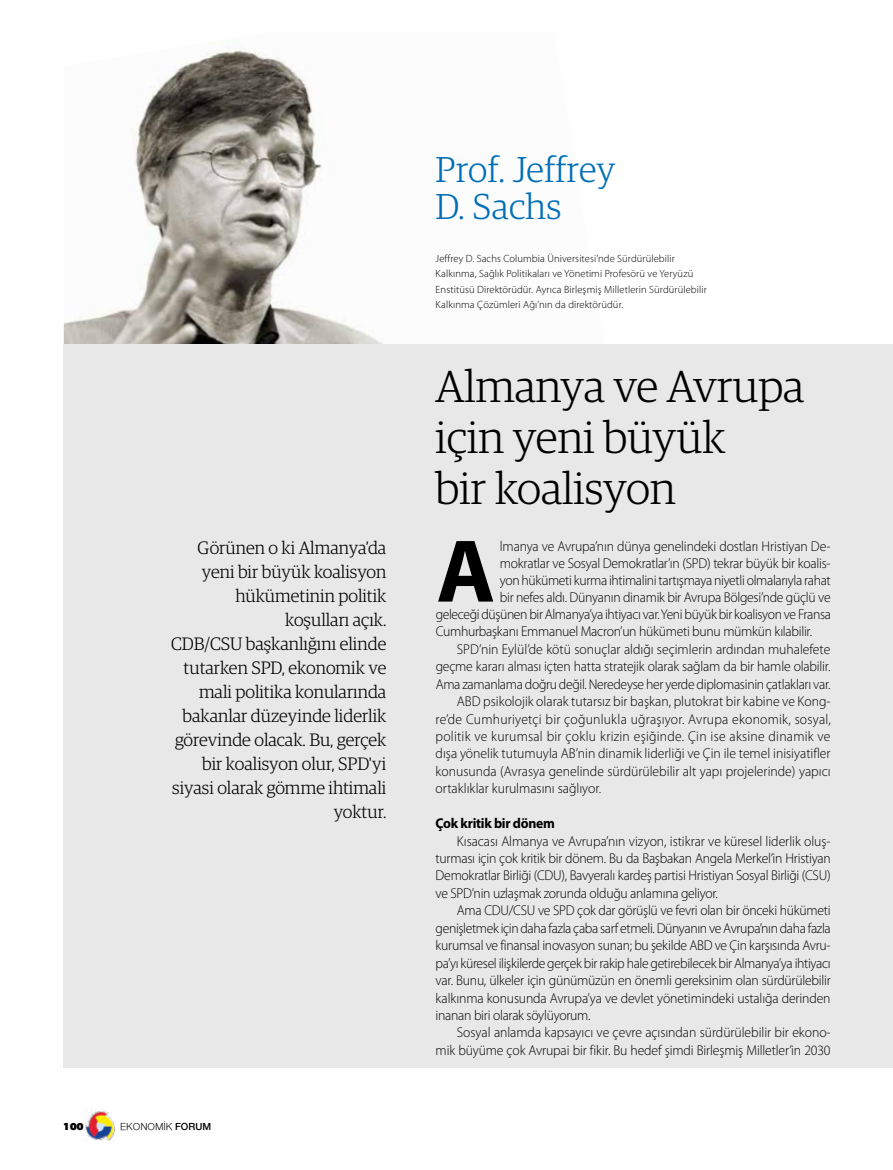
<style>
.page{position:relative;width:893px;height:1170px;background:#fff}
.page>*{position:absolute;margin:0;border:0;box-sizing:border-box;transform-origin:0 0}
.t1{font:700 89.7px "Myriad Pro";color:#000}
.t2{font:300 45px/51px "Guardian Egyp";color:#000}
.t3{font:300 36px/37.5px "Guardian Egyp";letter-spacing:.01em;color:#006eb7}
.t4{font:300 18px/24px "Guardian Egyp";color:#000;text-align:right}
.t5{font:300 14.25px/17.4px "Myriad Pro";letter-spacing:-.01em;color:#000;text-align:justify;scale:.96 1}
.t6{font:300 14.25px "Myriad Pro";letter-spacing:.015em;color:#000;scale:.96 1}
.t7{font:700 14.25px "Myriad Pro";letter-spacing:-.02em;color:#000;scale:.96 1}
.t8{font:300 10.5px/15px "Myriad Pro";letter-spacing:.01em;color:#000}
.t9{font:10.5px "Nimbus Sans Novus";color:#000}
.t10{font:900 10.5px "PF Agora Sans Pro";color:#000}
.s1{font-weight:600}
</style>
<div class="page">
<img style="left:84px;top:1109px;width:32px;height:31px">
<img style="left:64px;top:48px;width:319px;height:296px">
<div style="left:64px;top:344px;width:829px;height:723px;background:#e9e8e8"></div>
<p class="t4" style="left:171px;top:535px;width:217px">Görünen o ki Almanya’da yeni bir büyük koalisyon hükümetinin politik koşulları açık.<br>CDB/CSU başkanlığını elinde tutarken SPD, ekonomik ve mali politika konularında bakanlar düzeyinde liderlik görevinde olacak. Bu, gerçek bir koalisyon olur, SPD'yi siyasi olarak gömme ihtimali yoktur.</p>
<p class="t10" style="left:63px;top:1119px;width:22px">100</p>
<p class="t9" style="left:120px;top:1120px;width:93px">EKONOMİK <span class="s1">FORUM</span></p>
<h3 class="t3" style="left:436px;top:148px;width:181px">Prof. Jeffrey<br>D. Sachs</h3>
<p class="t8" style="left:436px;top:251px;width:273px">Jeffrey D. Sachs Columbia Üniversitesi’nde Sürdürülebilir Kalkınma, Sağlık Politikaları ve Yönetimi Profesörü ve Yeryüzü Enstitüsü Direktörüdür. Ayrıca Birleşmiş Milletlerin Sürdürülebilir Kalkınma Çözümleri Ağı’nın da direktörüdür.</p>
<h2 class="t2" style="left:436px;top:358px;width:370px">Almanya ve Avrupa için yeni büyük<br>bir koalisyon</h2>
<h1 class="t1" style="left:437px;top:521px;width:60px">A</h1>
<p class="t5" style="left:500px;top:537px;width:346px">lmanya ve Avrupa’nın dünya genelindeki dostları Hristiyan De-</p>
<p class="t5" style="left:500px;top:554px;width:346px">mokratlar ve Sosyal Demokratlar’ın (SPD) tekrar büyük bir koalis-</p>
<p class="t5" style="left:500px;top:571px;width:346px">yon hükümeti kurma ihtimalini tartışmaya niyetli olmalarıyla rahat</p>
<p class="t5" style="left:500px;top:588px;width:346px">bir nefes aldı. Dünyanın dinamik bir Avrupa Bölgesi’nde güçlü ve</p>
<p class="t5" style="left:436px;top:605px;width:413px">geleceği düşünen bir Almanya’ya ihtiyacı var. Yeni büyük bir koalisyon ve Fransa</p>
<p class="t5" style="left:436px;top:623px;width:394px">Cumhurbaşkanı Emmanuel Macron’un hükümeti bunu mümkün kılabilir.</p>
<p class="t5" style="left:457px;top:640px;width:390px">SPD’nin Eylül’de kötü sonuçlar aldığı seçimlerin ardından muhalefete</p>
<p class="t5" style="left:436px;top:658px;width:413px">geçme kararı alması içten hatta stratejik olarak sağlam da bir hamle olabilir.</p>
<p class="t5" style="left:436px;top:675px;width:413px">Ama zamanlama doğru değil. Neredeyse her yerde diplomasinin çatlakları var.</p>
<p class="t5" style="left:457px;top:693px;width:391px">ABD psikolojik olarak tutarsız bir başkan, plutokrat bir kabine ve Kong-</p>
<p class="t6" style="left:436px;top:711px;width:413px">re’de Cumhuriyetçi bir çoğunlukla uğraşıyor. Avrupa ekonomik, sosyal,</p>
<p class="t6" style="left:436px;top:728px;width:413px">politik ve kurumsal bir çoklu krizin eşiğinde. Çin ise aksine dinamik ve</p>
<p class="t5" style="left:436px;top:745px;width:413px">dışa yönelik tutumuyla AB’nin dinamik liderliği ve Çin ile temel inisiyatifler</p>
<p class="t5" style="left:436px;top:762px;width:413px">konusunda (Avrasya genelinde sürdürülebilir alt yapı projelerinde) yapıcı</p>
<p class="t5" style="left:436px;top:780px;width:174px">ortaklıklar kurulmasını sağlıyor.</p>
<p class="t7" style="left:436px;top:815px;width:126px">Çok kritik bir dönem</p>
<p class="t5" style="left:436px;top:832px;width:413px;text-indent:21px">Kısacası Almanya ve Avrupa’nın vizyon, istikrar ve küresel liderlik oluş&shy;turması için çok kritik bir dönem. Bu da Başbakan Angela Merkel’in Hristiyan Demokratlar Birliği (CDU), Bavyeralı kardeş partisi Hristiyan Sosyal Birliği (CSU) ve SPD’nin uzlaşmak zorunda olduğu anlamına geliyor.</p>
<p class="t5" style="left:436px;top:902px;width:413px;text-indent:21px">Ama CDU/CSU ve SPD çok dar görüşlü ve fevri olan bir önceki hükümeti genişletmek için daha fazla çaba sarf etmeli. Dünyanın ve Avrupa’nın daha fazla kurumsal ve finansal inovasyon sunan; bu şekilde ABD ve Çin karşısında Avru&shy;pa’yı küresel ilişkilerde gerçek bir rakip hale getirebilecek bir Almanya’ya ihtiyacı var. Bunu, ülkeler için günümüzün en önemli gereksinim olan sürdürülebilir kalkınma konusunda Avrupa’ya ve devlet yönetimindeki ustalığa derinden inanan biri olarak söylüyorum.</p>
<p class="t5" style="left:436px;top:1024px;width:413px;text-align:right">Sosyal anlamda kapsayıcı ve çevre açısından sürdürülebilir bir ekono&shy;mik büyüme çok Avrupai bir fikir. Bu hedef şimdi Birleşmiş Milletler’in 2030</p>
</div>
